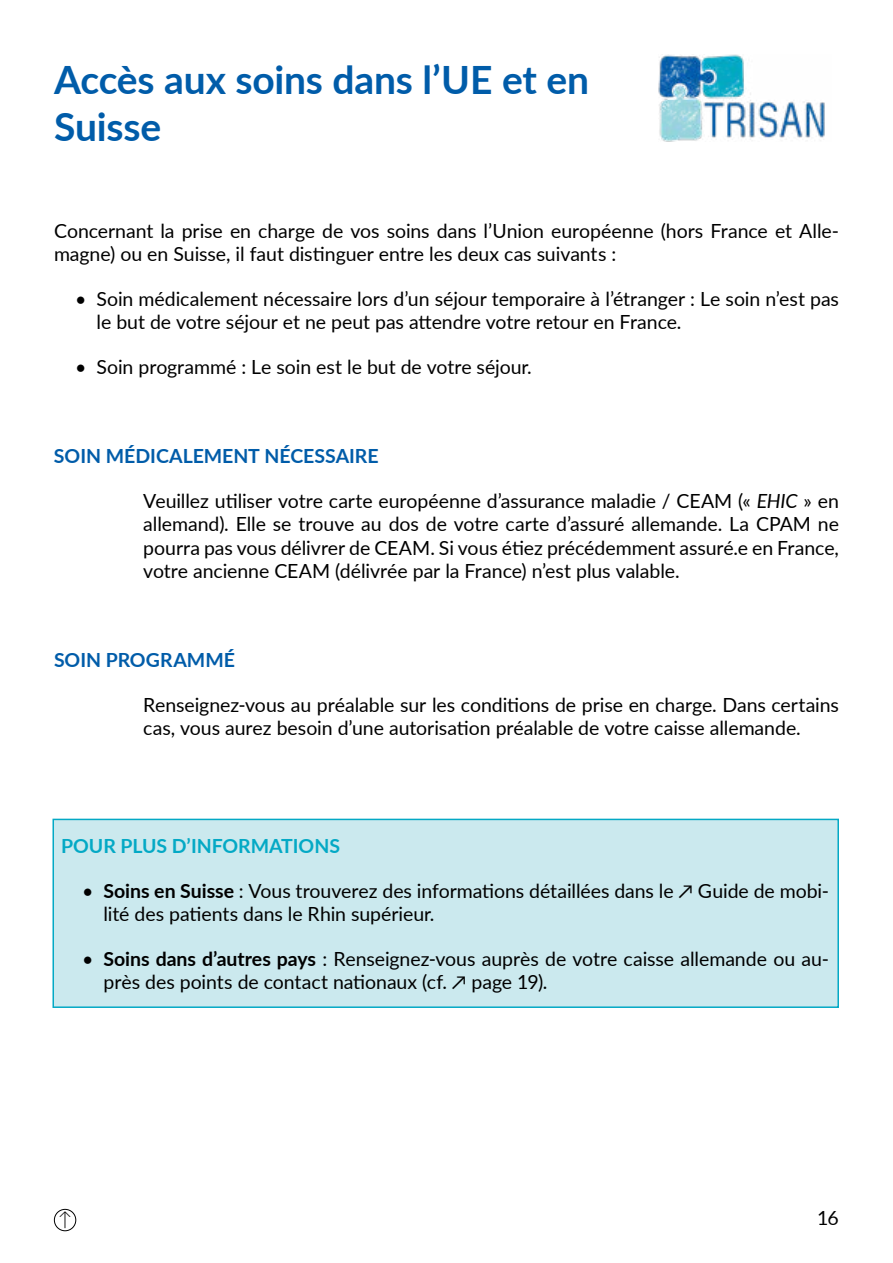
<style>
.page{position:relative;width:893px;height:1263px;background:#fff}
.page>*{position:absolute;margin:0;border:0;box-sizing:border-box;transform-origin:0 0}
.t1{font:700 39px/46.8px "Lato";letter-spacing:-.005em;color:#005ca9}
.t2{font:19.5px/23.4px "Lato";letter-spacing:-.005em;color:#000}
.t3{font:700 19.5px "Lato";color:#005ca9}
.t4{font:700 19.5px "Lato";color:#04a9c5}
.t5{font:300 19.5px "Lato";color:#000}
.s1{font-style:italic}
.s2{font-weight:700}
</style>
<div class="page">
<img style="left:659px;top:54px;width:166px;height:87px">
<div style="left:52px;top:819px;width:787px;height:189px;background:#cbe9ee;border:2px solid #04a9c5"></div>
<div style="left:54px;top:1209px;width:22px;height:22px;border:1px solid #000;border-radius:50%"></div>
<h1 class="t1" style="left:54px;top:55px;width:537px">Accès aux soins dans l’UE et en<br>Suisse</h1>
<p class="t2" style="left:54px;top:218px;width:786px">Concernant la prise en charge de vos soins dans l’Union européenne (hors France et Alle&shy;magne) ou en Suisse, il faut distinguer entre les deux cas suivants :</p>
<p class="t2" style="left:97px;top:286px;width:744px;text-indent:-21px">• Soin médicalement nécessaire lors d’un séjour temporaire à l’étranger : Le soin n’est pas le but de votre séjour et ne peut pas attendre votre retour en France.</p>
<p class="t2" style="left:75px;top:354px;width:458px">• Soin programmé : Le soin est le but de votre séjour.</p>
<p class="t3" style="left:54px;top:442px;width:326px">SOIN MÉDICALEMENT NÉCESSAIRE</p>
<p class="t2" style="left:143px;top:488px;width:697px;text-align:justify">Veuillez utiliser votre carte européenne d’assurance maladie / CEAM (« <span class="s1">EHIC</span> » en allemand). Elle se trouve au dos de votre carte d’assuré allemande. La CPAM ne pourra pas vous délivrer de CEAM. Si vous étiez précédemment assuré.e en France, votre ancienne CEAM (délivrée par la France) n’est plus valable.</p>
<p class="t3" style="left:54px;top:646px;width:182px">SOIN PROGRAMMÉ</p>
<p class="t2" style="left:143px;top:692px;width:697px">Renseignez-vous au préalable sur les conditions de prise en charge. Dans certains cas, vous aurez besoin d’une autorisation préalable de votre caisse allemande.</p>
<p class="t4" style="left:61px;top:832px;width:281px">POUR PLUS D’INFORMATIONS</p>
<p class="t2" style="left:104px;top:878px;width:727px;text-indent:-21px">• <span class="s2">Soins en Suisse</span> : Vous trouverez des informations détaillées dans le ↗ Guide de mobi&shy;lité des patients dans le Rhin supérieur.</p>
<p class="t2" style="left:103px;top:946px;width:727px;text-indent:-21px">• <span class="s2">Soins dans d’autres pays</span> : Renseignez-vous auprès de votre caisse allemande ou au&shy;près des points de contact nationaux (cf. ↗ page 19).</p>
<p class="t5" style="left:58px;top:1206px;width:16px">↑</p>
<p class="t2" style="left:817px;top:1205px;width:23px">16</p>
</div>
